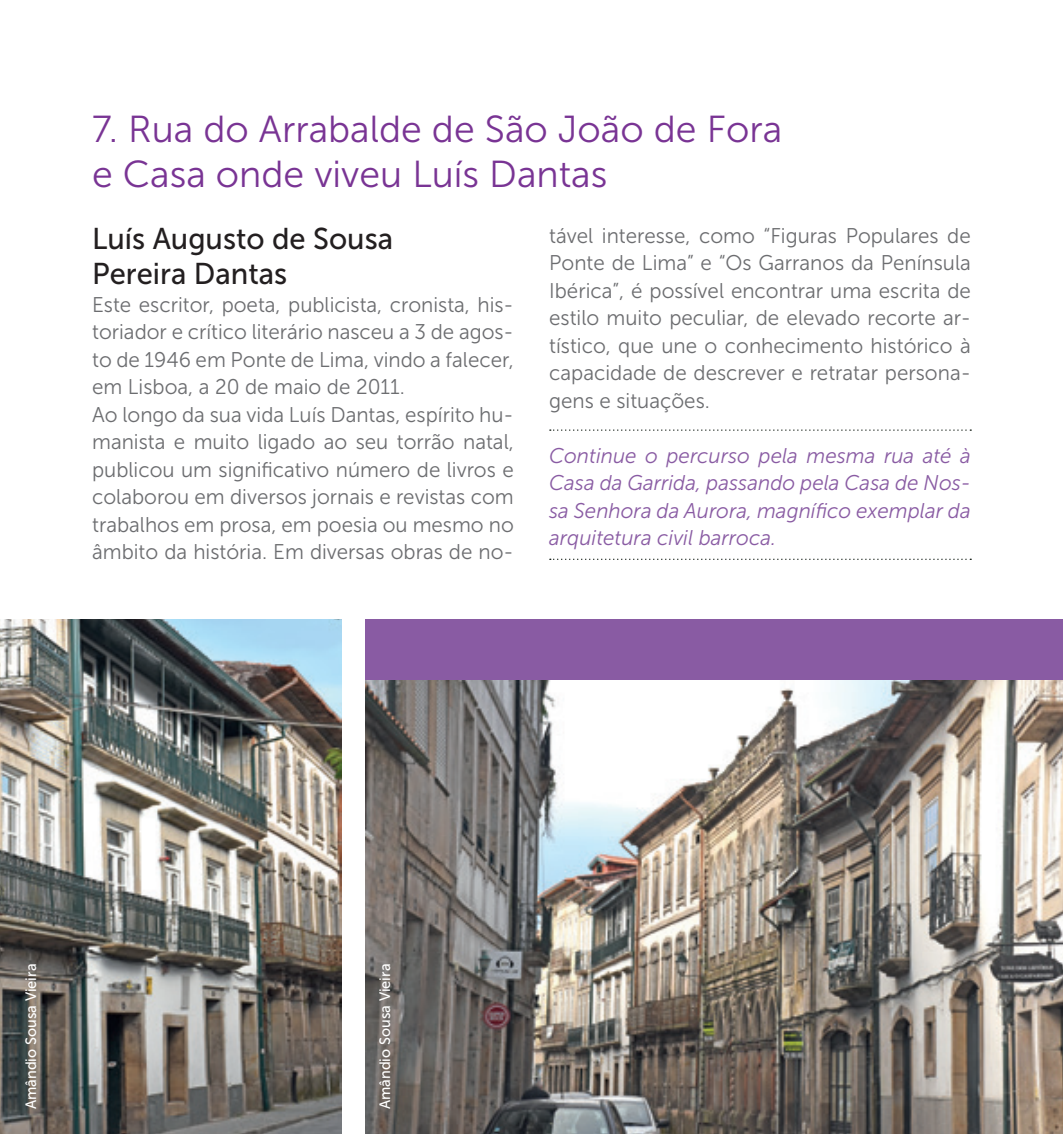
<style>
.page{position:relative;width:1063px;height:1134px;background:#fff}
.page>*{position:absolute;margin:0;border:0;box-sizing:border-box;transform-origin:0 0}
.t1{font:37.5px/45px "Museo Sans 300";color:#793494}
.t2{font:30px/35px "Museo Sans 500";color:#231f20}
.t3{font:21.25px/27.5px "Museo Sans 300";color:#6c6d70}
.t4{font:italic 21.25px/27.5px "Museo Sans 300";color:#895ba3;text-align:justify}
.t5{font:15px "Museo Sans 500";color:#fff}
</style>
<div class="page">
<img style="left:366px;top:680px;width:697px;height:454px">
<svg style="left:550px;top:429px;width:421px;height:2px"></svg>
<svg style="left:550px;top:559px;width:421px;height:1px"></svg>
<img style="left:0;top:619px;width:341px;height:515px">
<div style="left:366px;top:619px;width:697px;height:61px;background:#895ba3"></div>
<h1 class="t1" style="left:92px;top:106px;width:692px">7. Rua do Arrabalde de São João de Fora e Casa onde viveu Luís Dantas</h1>
<h2 class="t2" style="left:92px;top:222px;width:302px">Luís Augusto de Sousa<br>Pereira Dantas</h2>
<p class="t3" style="left:92px;top:291px;width:423px">Este escritor, poeta, publicista, cronista, his&shy;toriador e crítico literário nasceu a 3 de agos&shy;to de 1946 em Ponte de Lima, vindo a falecer, em Lisboa, a 20 de maio de 2011.<br>Ao longo da sua vida Luís Dantas, espírito hu&shy;manista e muito ligado ao seu torrão natal, publicou um significativo número de livros e colaborou em diversos jornais e revistas com trabalhos em prosa, em poesia ou mesmo no âmbito da história. Em diversas obras de no-</p>
<p class="t3" style="left:549px;top:222px;width:423px;text-align:justify">tável interesse, como “Figuras Populares de Ponte de Lima” e “Os Garranos da Península Ibérica”, é possível encontrar uma escrita de estilo muito peculiar, de elevado recorte ar&shy;tístico, que une o conhecimento histórico à capacidade de descrever e retratar persona&shy;gens e situações.</p>
<p class="t4" style="left:549px;top:442px;width:423px">Continue o percurso pela mesma rua até à Casa da Garrida, passando pela Casa de Nos&shy;sa Senhora da Aurora, magnífico exemplar da arquitetura civil barroca.</p>
<p class="t5" style="left:23px;top:1109px;width:147px;rotate:-90deg">Amândio Sousa Vieira</p>
<p class="t5" style="left:377px;top:1109px;width:147px;rotate:-90deg">Amândio Sousa Vieira</p>
</div>
